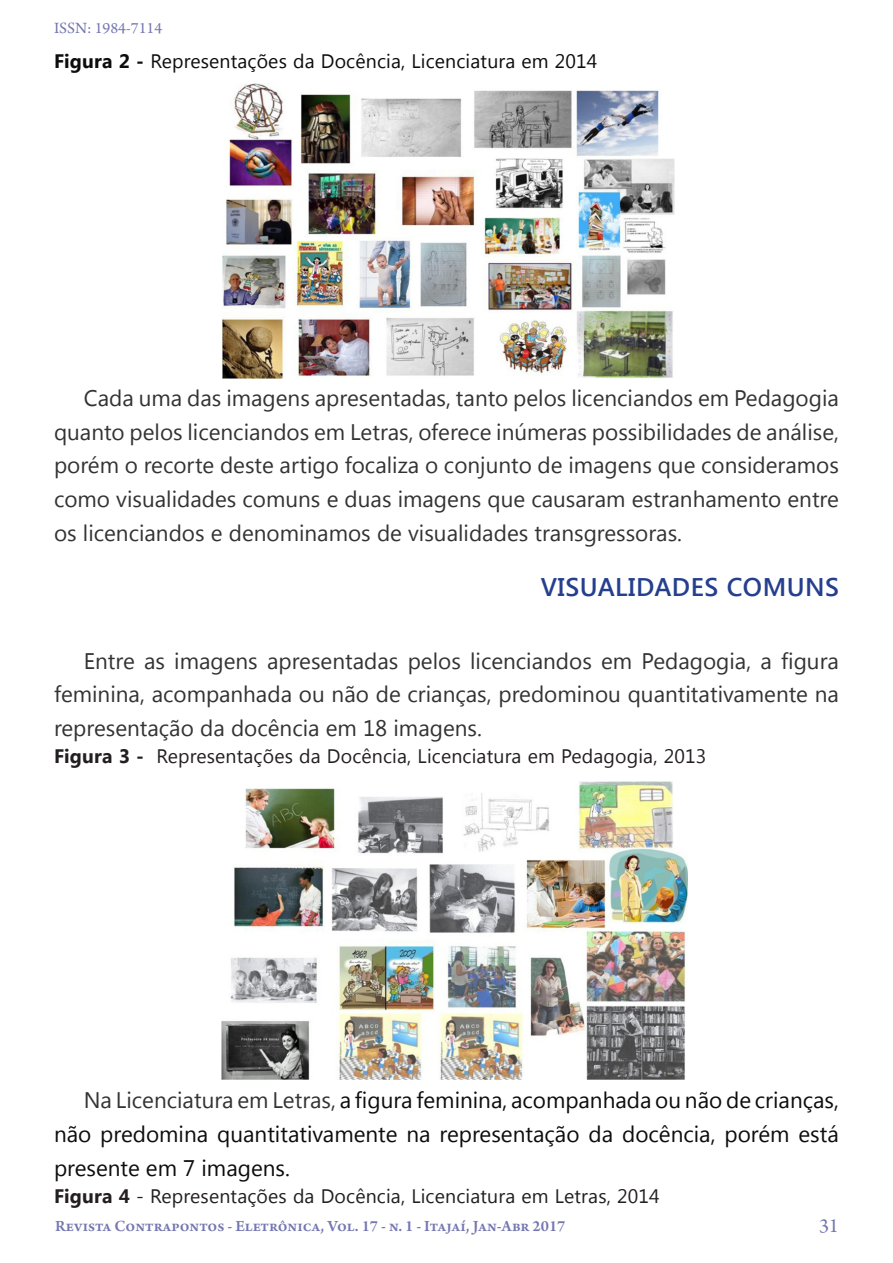
<style>
.page{position:relative;width:893px;height:1263px;background:#fff}
.page>*{position:absolute;margin:0;border:0;box-sizing:border-box;transform-origin:0 0}
.Subtítulos{font:600 25.5px "Segoe UI";letter-spacing:.02em;color:#253f8e}
.Texto{font:22.5px/33.8px "Segoe UI";color:#333;text-align:justify}
.Texto-2{font:22.5px/33.8px "Segoe UI";color:#0d0d0d;text-align:justify}
.t1{font:21px "Arno Pro";color:#7477b0}
.Legenda{font:19.5px "Segoe UI";letter-spacing:.01em;color:#231f20}
.Legenda-2{font:19.5px "Segoe UI";letter-spacing:.01em;color:#0d0d0d}
.t2{font:600 16.5px "Arno Pro";color:#7477b0}
.t3{font:16.5px "Arno Pro";color:#7477b0}
.s1{font-weight:700}
.s2{color:#333}
</style>
<div class="page">
<img style="left:223px;top:84px;width:452px;height:294px">
<img style="left:222px;top:781px;width:465px;height:299px">
<p class="t3" style="left:54px;top:18px;width:110px">ISSN: 1984-7114</p>
<p class="Legenda-2" style="left:54px;top:48px;width:545px"><span class="s1">Figura 2 -</span> Representações da Docência, Licenciatura em 2014</p>
<p class="Texto" style="left:54px;top:380px;width:786px;text-indent:30px">Cada uma das imagens apresentadas, tanto pelos licenciandos em Pedagogia quanto pelos licenciandos em Letras, oferece inúmeras possibilidades de análise, porém o recorte deste artigo focaliza o conjunto de imagens que consideramos como visualidades comuns e duas imagens que causaram estranhamento entre os licenciandos e denominamos de visualidades transgressoras.</p>
<p class="Subtítulos" style="left:541px;top:570px;width:297px">VISUALIDADES COM UNS</p>
<p class="Texto" style="left:54px;top:643px;width:786px;text-indent:30px">Entre as imagens apresentadas pelos licenciandos em Pedagogia, a figura feminina, acompanhada ou não de crianças, predominou quantitativamente na representação da docência em 18 imagens.</p>
<p class="Legenda" style="left:54px;top:742px;width:654px"><span class="s1">Figura 3 -</span> Representações da Docência, Licenciatura em Pedagogia, 2013</p>
<p class="Texto-2" style="left:54px;top:1082px;width:786px;text-indent:30px"><span class="s2">Na Licenciatura em Letras,</span> a figura feminina, acompanhada ou não de crianças, não predomina quantitativamente na representação da docência, porém está presente em 7 imagens.</p>
<p class="Legenda" style="left:54px;top:1182px;width:607px"><span class="s1">Figura 4</span> - Representações da Docência, Licenciatura em Letras, 2014</p>
<p class="t2" style="left:55px;top:1217px;width:512px">Revista Contrapontos - Eletrônica, Vol. 17 - n. 1 - Itajaí, Jan-Abr 2017</p>
<p class="t1" style="left:819px;top:1214px;width:21px">31</p>
</div>
